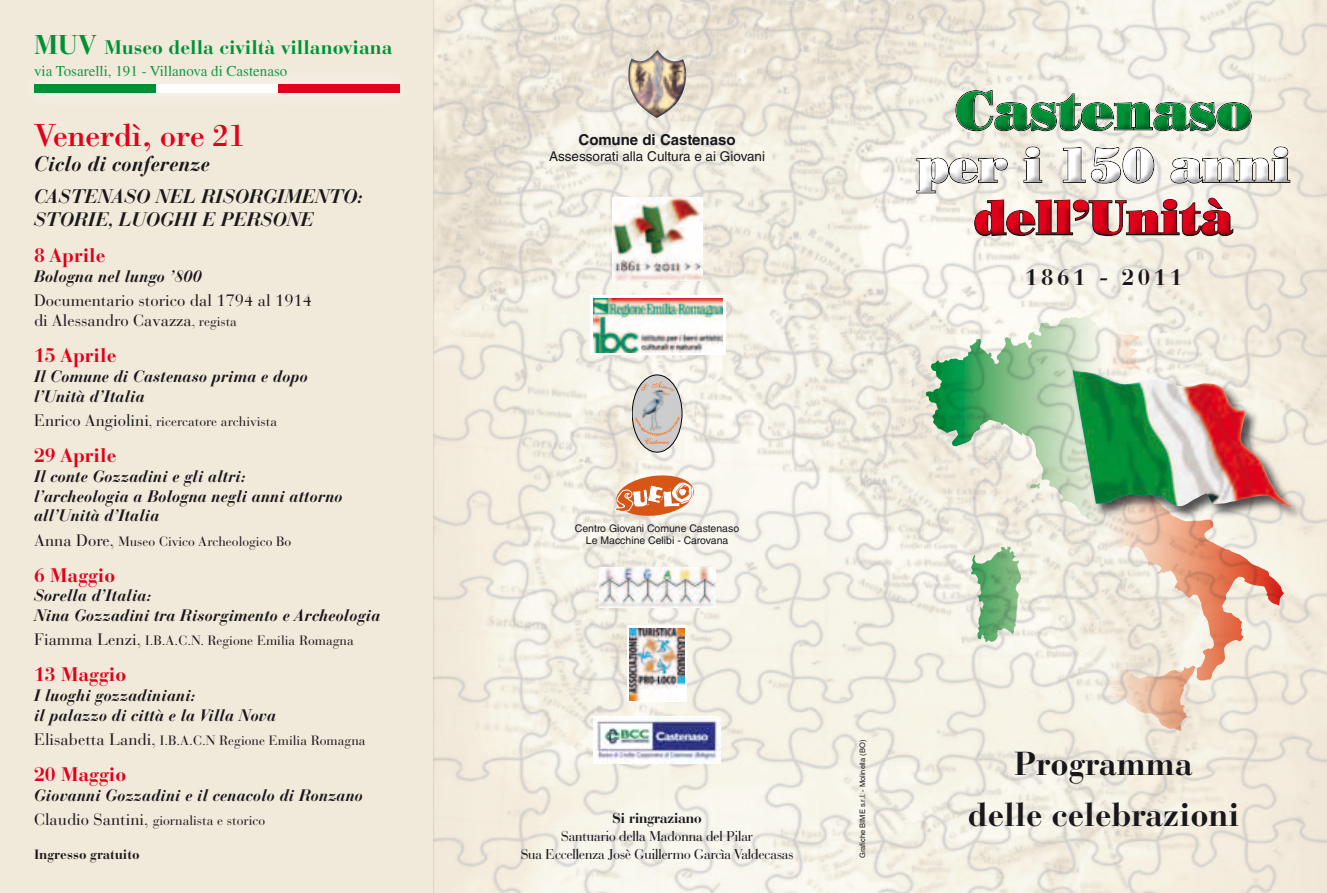
<style>
.page{position:relative;width:1327px;height:893px;background:#fff}
.page>*{position:absolute;margin:0;border:0;box-sizing:border-box;transform-origin:0 0}
.t1{font:48px "Bodoni Std Poster";color:#e2001a}
.t2{font:700 33px "Bauer Bodoni Std";color:#1a171c}
.t3{font:33px "Bodoni";letter-spacing:-.01em;color:#e2001a}
.t4{font:700 22.5px "Bauer Bodoni Std";letter-spacing:.16em;color:#1a171c}
.t5{font:italic 700 21px "Bauer Bodoni Std";color:#1a171c}
.t6{font:italic 700 19.5px/23.4px "Bauer Bodoni Std";color:#1a171c}
.t7{font:700 19.5px "Bauer Bodoni Std";color:#e2001a}
.t8{font:700 19.5px "Bauer Bodoni Std";color:#009036}
.t9{font:italic 700 16.5px/19.8px "Bauer Bodoni Std";color:#1a171c}
.t10{font:16.5px/19.8px "Bauer Bodoni Std";color:#1a171c}
.t11{font:15px/18px "Bauer Bodoni BT";color:#1a171c;text-align:center}
.t12{font:15px "Times LT Std";color:#009036}
.t13{font:700 15px "Helvetica LT Std";color:#1a171c}
.t14{font:700 15px "Bauer Bodoni BT";color:#1a171c}
.t15{font:13.5px "Bauer Bodoni Std";color:#1a171c}
.t16{font:13.5px "Helvetica LT Std";color:#1a171c}
.t17{font:700 13.5px "Bauer Bodoni Std";color:#1a171c}
.t18{font:10.5px/12.6px "Helvetica LT Std";color:#1a171c;text-align:center}
.t19{font:7.5px "Helvetica LT Std";color:#1a171c}
.s1{font-size:27px}
.s2{font-size:13.5px}
.s3{font-size:16.5px}
</style>
<div class="page">
<img style="left:434px;top:0;width:893px;height:893px">
<div style="left:907px;top:81px;width:390px;height:155px;background:#fff;opacity:.4"></div>
<div style="left:909px;top:84px;width:390px;height:161px;background:#1a171c;opacity:.4"></div>
<img style="left:593px;top:716px;width:128px;height:47px">
<img style="left:628px;top:50px;width:58px;height:68px">
<svg style="left:1028px;top:314px;width:256px;height:366px"></svg>
<div style="left:1070px;top:367px;width:234px;height:152px;background:#1a171c;opacity:.75"></div>
<img style="left:1072px;top:369px;width:220px;height:137px">
<div style="left:0;top:0;width:434px;height:893px;background:#f1e9d9"></div>
<div style="left:13px;top:64px;width:404px;height:49px;background:#f2ebdd"></div>
<div style="left:34px;top:84px;width:122px;height:9px;background:#009036"></div>
<div style="left:156px;top:84px;width:122px;height:9px;background:#fff"></div>
<div style="left:278px;top:84px;width:122px;height:9px;background:#e2001a"></div>
<div style="left:632px;top:375px;width:50px;height:77px;background:#ccc;border-radius:50%"></div>
<div style="left:632px;top:375px;width:50px;height:77px;border:1px solid #000;border-radius:50%"></div>
<svg style="left:641px;top:381px;width:33px;height:10px"></svg>
<svg style="left:635px;top:417px;width:44px;height:28px"></svg>
<img style="left:642px;top:390px;width:29px;height:42px">
<svg style="left:614px;top:474px;width:81px;height:43px"></svg>
<img style="left:599px;top:568px;width:116px;height:39px">
<img style="left:612px;top:198px;width:90px;height:82px">
<svg style="left:628px;top:626px;width:59px;height:76px"></svg>
<img style="left:630px;top:628px;width:54px;height:72px">
<div style="left:590px;top:296px;width:135px;height:59px;background:#fff"></div>
<img style="left:594px;top:298px;width:129px;height:55px">
<p class="t8" style="left:34px;top:35px;width:360px"><span class="s1">Muv</span> Museo della civiltà villanoviana</p>
<p class="t12" style="left:34px;top:63px;width:255px">via Tosarelli, 191 - Villanova di Castenaso</p>
<h2 class="t3" style="left:34px;top:115px;width:213px">Venerdì, ore 21</h2>
<p class="t5" style="left:34px;top:151px;width:178px">Ciclo di conferenze</p>
<p class="t6" style="left:34px;top:185px;width:330px">CASTENASO NEL RISORGIMENTO:<br>STORIE, LUOGHI E PERSONE</p>
<p class="t7" style="left:34px;top:244px;width:73px">8 Aprile</p>
<p class="t9" style="left:34px;top:267px;width:169px">Bologna nel lungo ’800</p>
<p class="t10" style="left:34px;top:291px;width:279px">Documentario storico dal 1794 al 1914 di Alessandro Cavazza<span class="s2">, regista</span></p>
<p class="t7" style="left:34px;top:344px;width:84px">15 Aprile</p>
<p class="t9" style="left:34px;top:367px;width:275px">Il Comune di Castenaso prima e dopo l’Unità d’Italia</p>
<p class="t15" style="left:34px;top:413px;width:245px"><span class="s3">Enrico Angiolini</span>, ricercatore archivista</p>
<p class="t7" style="left:34px;top:444px;width:84px">29 Aprile</p>
<p class="t9" style="left:34px;top:466px;width:310px">Il conte Gozzadini e gli altri: l’archeologia a Bologna negli anni attorno all’Unità d’Italia</p>
<p class="t15" style="left:34px;top:533px;width:259px"><span class="s3">Anna Dore,</span> Museo Civico Archeologico Bo</p>
<p class="t7" style="left:34px;top:563px;width:83px">6 Maggio</p>
<p class="t9" style="left:34px;top:586px;width:348px">Sorella d’Italia:<br>Nina Gozzadini tra Risorgimento e Archeologia</p>
<p class="t15" style="left:34px;top:633px;width:321px"><span class="s3">Fiamma Lenzi,</span> I.B.A.C.N. Regione Emilia Romagna</p>
<p class="t7" style="left:34px;top:663px;width:94px">13 Maggio</p>
<p class="t9" style="left:34px;top:686px;width:244px">I luoghi gozzadiniani:<br>il palazzo di città e la Villa Nova</p>
<p class="t15" style="left:34px;top:732px;width:333px"><span class="s3">Elisabetta Landi,</span> I.B.A.C.N Regione Emilia Romagna</p>
<p class="t7" style="left:34px;top:763px;width:94px">20 Maggio</p>
<p class="t9" style="left:34px;top:786px;width:331px">Giovanni Gozzadini e il cenacolo di Ronzano</p>
<p class="t15" style="left:34px;top:812px;width:233px"><span class="s3">Claudio Santini,</span> giornalista e storico</p>
<p class="t17" style="left:34px;top:846px;width:107px">Ingresso gratuito</p>
<p class="t13" style="left:578px;top:130px;width:159px">Comune di Castenaso</p>
<p class="t16" style="left:549px;top:149px;width:218px">Assessorati alla Cultura e ai Giovani</p>
<p class="t18" style="left:575px;top:522px;width:166px">Centro Giovani Comune Castenaso<br>Le Macchine Celibi - Carovana</p>
<h1 class="t1" style="left:974px;top:188px;width:260px">dell’Unità</h1>
<h3 class="t4" style="left:1025px;top:263px;width:158px">1861 - 2011</h3>
<p class="t19" style="left:858px;top:858px;width:120px;rotate:-90deg">Grafiche BIME s.r.l. - Molinella (BO)</p>
<h2 class="t2" style="left:1014px;top:743px;width:180px">Programma</h2>
<p class="t14" style="left:612px;top:808px;width:91px">Si ringraziano</p>
<h2 class="t2" style="left:968px;top:794px;width:273px">delle celebrazioni</h2>
<p class="t11" style="left:521px;top:827px;width:274px">Santuario della Madonna del Pilar<br>Sua Eccellenza Josè Guillermo Garcìa Valdecasas</p>
</div>
